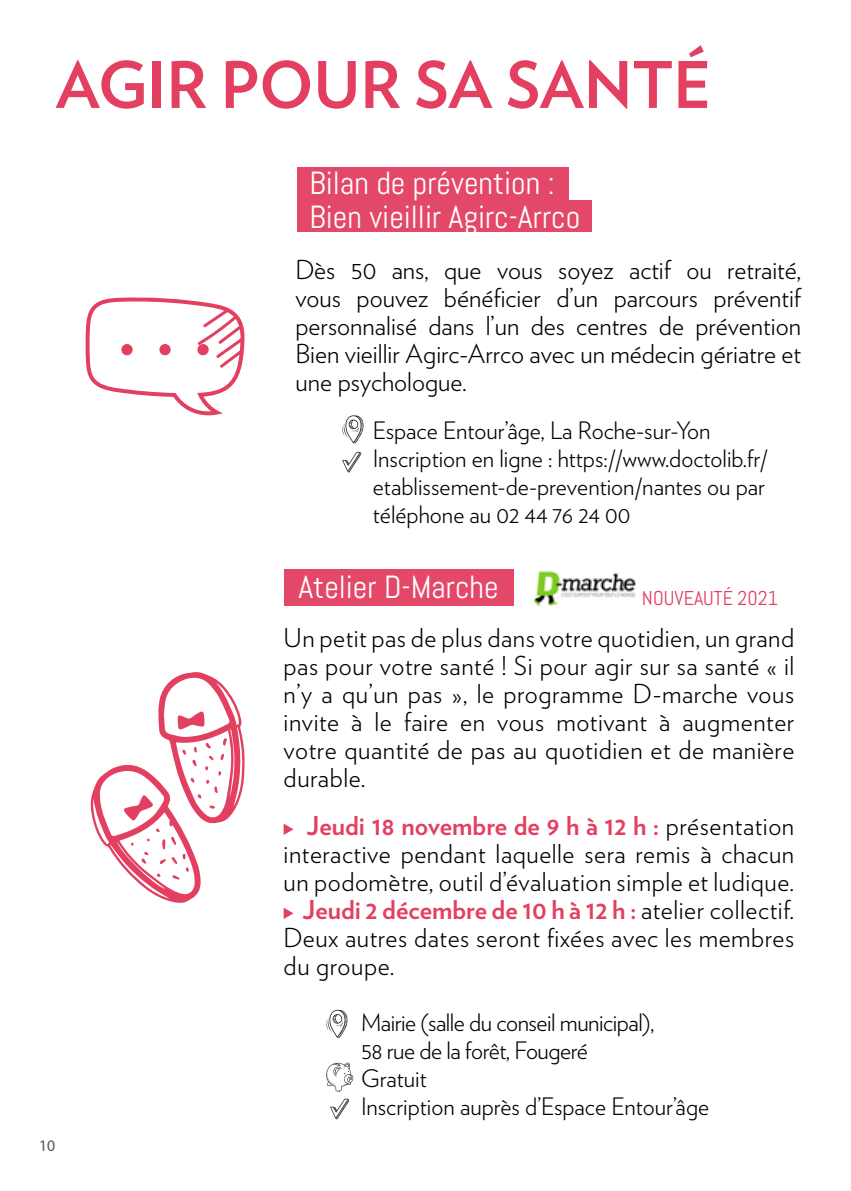
<style>
.page{position:relative;width:851px;height:1191px;background:#fff}
.page>*{position:absolute;margin:0;border:0;box-sizing:border-box;transform-origin:0 0}
.t1{font:700 64px "Verlag";color:#e33f61}
.t2{font:32px/33.6px "Abel";color:#fff}
.t3{font:300 26px/28px "Verlag";letter-spacing:.02em;color:#000;text-align:justify}
.t4{font:700 26px "Verlag";color:#e33f61}
.t5{font:300 24px/28px "Verlag";color:#000}
.t6{font:300 24px/28px "Verlag";letter-spacing:-.02em;color:#000}
.t7{font:20px "Abel";color:#e33f61}
.s1{font-weight:300;color:#000}
</style>
<div class="page">
<div style="left:283px;top:569px;width:230px;height:36px;background:#e44869"></div>
<svg style="left:283px;top:823px;width:10px;height:12px"></svg>
<svg style="left:283px;top:907px;width:10px;height:12px"></svg>
<svg style="left:326px;top:1009px;width:22px;height:28px"></svg>
<svg style="left:330px;top:1098px;width:19px;height:21px"></svg>
<svg style="left:326px;top:1062px;width:27px;height:30px"></svg>
<div style="left:297px;top:167px;width:271px;height:33px;background:#e44869"></div>
<div style="left:297px;top:200px;width:294px;height:31px;background:#e44869"></div>
<svg style="left:342px;top:415px;width:22px;height:28px"></svg>
<svg style="left:342px;top:452px;width:19px;height:20px"></svg>
<img style="left:533px;top:571px;width:102px;height:34px">
<svg style="left:90px;top:672px;width:155px;height:231px"></svg>
<svg style="left:85px;top:297px;width:160px;height:118px"></svg>
<div style="left:121px;top:344px;width:12px;height:11px;background:#e33f61;border-radius:50%"></div>
<div style="left:159px;top:344px;width:12px;height:11px;background:#e33f61;border-radius:50%"></div>
<div style="left:197px;top:344px;width:12px;height:11px;background:#e33f61;border-radius:50%"></div>
<h1 class="t1" style="left:56px;top:34px;width:657px">AGIR POUR SA SANTÉ</h1>
<p class="t2" style="left:309px;top:166px;width:272px">Bilan de prévention :<br>Bien vieillir Agirc-Arrco</p>
<p class="t3" style="left:295px;top:254px;width:507px">Dès 50 ans, que vous soyez actif ou retraité, vous pouvez bénéficier d’un parcours préventif personnalisé dans l’un des centres de prévention Bien vieillir Agirc-Arrco avec un médecin gériatre et une psychologue.</p>
<p class="t5" style="left:373px;top:415px;width:396px">Espace Entour’âge, La Roche-sur-Yon Inscription en ligne : https://www.doctolib.fr/ etablissement-de-prevention/nantes ou par téléphone au 02 44 76 24 00</p>
<p class="t2" style="left:298px;top:570px;width:202px">Atelier D-Marche</p>
<p class="t3" style="left:283px;top:622px;width:512px">Un petit pas de plus dans votre quotidien, un grand pas pour votre santé ! Si pour agir sur sa santé « il n’y a qu’un pas », le programme D-marche vous invite à le faire en vous motivant à augmenter votre quantité de pas au quotidien et de manière durable.</p>
<p class="t4" style="left:306px;top:805px;width:489px">Jeudi 18 novembre de 9 h à 12 h : <span class="s1">présentation</span></p>
<p class="t3" style="left:283px;top:838px;width:512px">interactive pendant laquelle sera remis à chacun</p>
<p class="t3" style="left:283px;top:866px;width:512px">un podomètre, outil d’évaluation simple et ludique.</p>
<p class="t4" style="left:302px;top:889px;width:493px">Jeudi 2 décembre de 10 h à 12 h : <span class="s1">atelier collectif.</span></p>
<p class="t3" style="left:283px;top:922px;width:512px">Deux autres dates seront fixées avec les membres</p>
<p class="t3" style="left:283px;top:950px;width:112px">du groupe.</p>
<p class="t6" style="left:361px;top:1007px;width:349px">Mairie (salle du conseil municipal),<br>58 rue de la forêt, Fougeré<br>Gratuit<br>Inscription auprès d’Espace Entour’âge</p>
<p class="t7" style="left:642px;top:586px;width:137px">NOUVEAUTÉ 2021</p>
</div>
